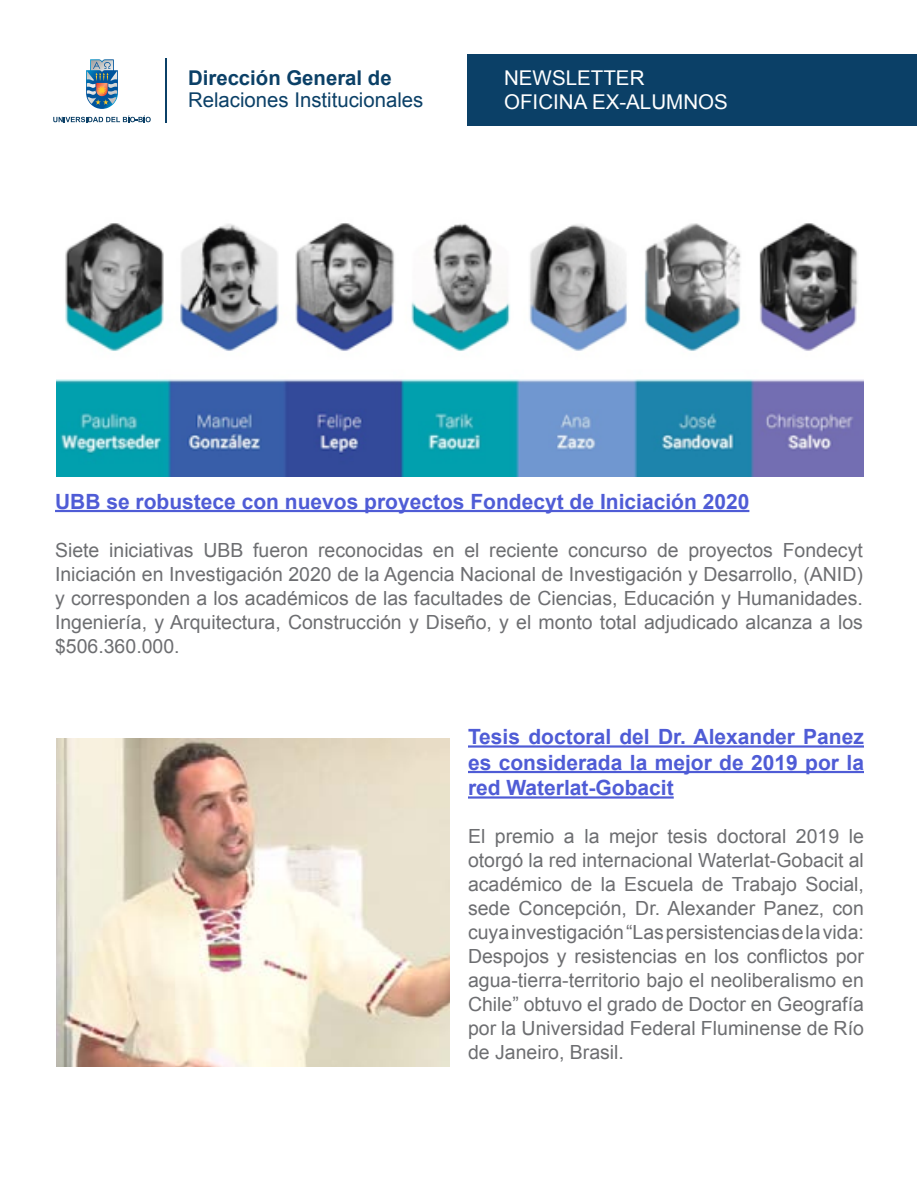
<style>
.page{position:relative;width:918px;height:1188px;background:#fff}
.page>*{position:absolute;margin:0;border:0;box-sizing:border-box;transform-origin:0 0}
.t1{font:700 21px/25.5px "Arial";color:#4f5cd6;text-align:justify}
.t2{font:20.4px/24.5px "Arial";color:#fff}
.t3{font:20.4px "Arial";color:#0b4067}
.t4{font:700 20.4px "Arial";color:#0b4067}
.t5{font:19.5px/24px "Arial";color:#6d6e71;text-align:justify}
</style>
<div class="page">
<svg style="left:86px;top:59px;width:32px;height:50px;background:#7597af"></svg>
<svg style="left:53px;top:116px;width:98px;height:6px"></svg>
<hr style="left:165px;top:58px;width:2px;height:64px;background:#0b4067">
<div style="left:467px;top:54px;width:450px;height:72px;background:#0b4067"></div>
<hr style="left:55px;top:510px;width:694px;height:2px;background:#4f5cd6">
<hr style="left:468px;top:745px;width:396px;height:3px;background:#4f5cd6">
<hr style="left:468px;top:771px;width:396px;height:2px;background:#4f5cd6">
<hr style="left:468px;top:796px;width:206px;height:3px;background:#4f5cd6">
<img style="left:56px;top:223px;width:808px;height:254px">
<img style="left:56px;top:738px;width:394px;height:328px">
<p class="t4" style="left:188px;top:65px;width:205px">Dirección General de</p>
<p class="t3" style="left:188px;top:87px;width:237px">Relaciones Institucionales</p>
<p class="t2" style="left:504px;top:65px;width:225px">NEWSLETTER<br>OFICINA EX-ALUMNOS</p>
<p class="t1" style="left:55px;top:489px;width:696px">UBB se robustece con nuevos proyectos Fondecyt de Iniciación 2020</p>
<p class="t5" style="left:55px;top:538px;width:809px">Siete iniciativas UBB fueron reconocidas en el reciente concurso de proyectos Fondecyt Iniciación en Investigación 2020 de la Agencia Nacional de Investigación y Desarrollo, (ANID) y corresponden a los académicos de las facultades de Ciencias, Educación y Humanidades.<br>Ingeniería, y Arquitectura, Construcción y Diseño, y el monto total adjudicado alcanza a los $506.360.000.</p>
<p class="t1" style="left:468px;top:725px;width:398px">Tesis doctoral del Dr. Alexander Panez es considerada la mejor de 2019 por la red Waterlat-Gobacit</p>
<p class="t5" style="left:468px;top:825px;width:397px">El premio a la mejor tesis doctoral 2019 le otorgó la red internacional Waterlat-Gobacit al académico de la Escuela de Trabajo Social, sede Concepción, Dr. Alexander Panez, con cuya investigación “Las persistencias de la vida:<br>Despojos y resistencias en los conflictos por agua-tierra-territorio bajo el neoliberalismo en Chile” obtuvo el grado de Doctor en Geografía por la Universidad Federal Fluminense de Río de Janeiro, Brasil.</p>
</div>
